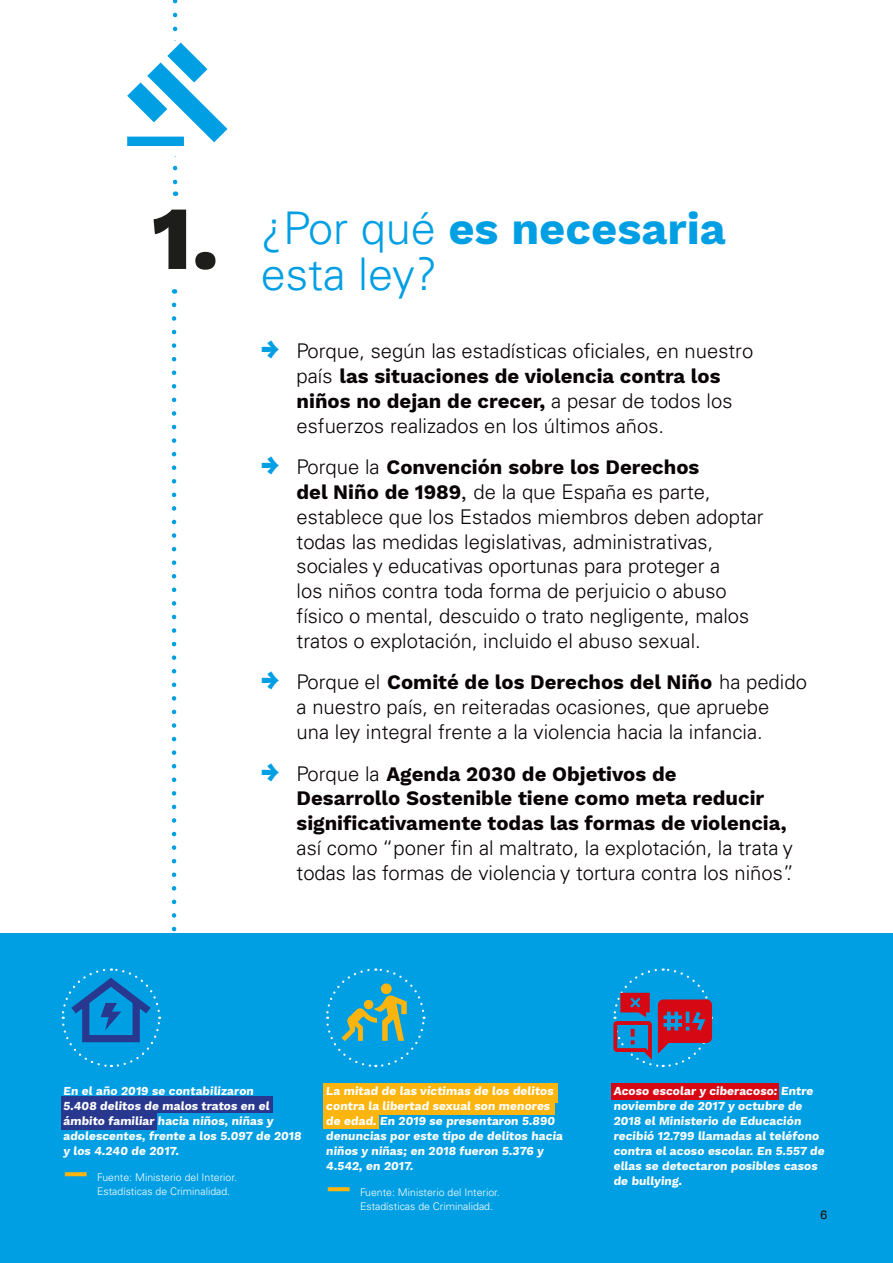
<style>
.page{position:relative;width:893px;height:1263px;background:#fff}
.page>*{position:absolute;margin:0;border:0;box-sizing:border-box;transform-origin:0 0}
.t1{font:700 45px "Work Sans";color:#009fe3}
.t2{font:300 45px "Univers LT Pro 45";color:#009fe3}
.t3{font:800 25.5px "Work Sans";color:#fcb50f}
.t4{font:300 20.25px/24.8px "Univers LT Pro 45";color:#0a0305}
.t5{font:700 20.25px/24.8px "Work Sans";color:#0a0305}
.t6{font:700 12px/15px "Work Sans";color:#fff}
.t7{font:300 12px "Univers LT Pro 45";color:#1d1d1b}
.t8{font:300 10.5px/13.5px "Univers LT Pro 45";color:#fff}
.s1{font-weight:800;font-size:90px;color:#1d1d1b}
.s2{font-family:"Univers LT Pro 45";font-weight:300}
.s3{font-family:"Work Sans";font-weight:800;font-size:25.5px;color:#009fe3}
.s4{font-weight:800;font-size:25.5px;color:#009fe3}
.s5{font-family:"Work Sans";font-weight:700}
.s6{font-family:"Work Sans";font-weight:400}
</style>
<div class="page">
<div style="left:0;top:934px;width:893px;height:329px;background:#009fe3"></div>
<svg style="left:172px;top:305px;width:4px;height:792px"></svg>
<div style="left:62px;top:1097px;width:211px;height:16px;background:#29388f"></div>
<div style="left:62px;top:1111px;width:95px;height:18px;background:#29388f"></div>
<div style="left:323px;top:1083px;width:235px;height:19px;background:#fcb50f"></div>
<div style="left:323px;top:1100px;width:231px;height:14px;background:#fcb50f"></div>
<div style="left:323px;top:1112px;width:56px;height:16px;background:#fcb50f"></div>
<svg style="left:127px;top:0;width:100px;height:196px"></svg>
<svg style="left:61px;top:968px;width:100px;height:100px"></svg>
<svg style="left:326px;top:968px;width:100px;height:100px"></svg>
<svg style="left:613px;top:968px;width:100px;height:100px"></svg>
<div style="left:611px;top:1084px;width:168px;height:16px;background:#d60814"></div>
<h1 class="t1" style="left:151px;top:202px;width:576px"><span class="s1">1.</span> <span class="s2">¿Por qué</span> es necesaria</h1>
<h1 class="t2" style="left:261px;top:247px;width:178px">esta ley?</h1>
<p class="t4" style="left:260px;top:339px;width:494px"><span class="s3">→</span> Porque, según las estadísticas oficiales, en nuestro</p>
<p class="t5" style="left:297px;top:365px;width:437px"><span class="s2">país</span> las situaciones de violencia contra los niños no dejan de crecer, <span class="s2">a pesar de todos los</span></p>
<p class="t4" style="left:297px;top:413px;width:369px">esfuerzos realizados en los últimos años.</p>
<p class="t5" style="left:260px;top:456px;width:440px"><span class="s4">→</span> <span class="s2">Porque la</span> Convención sobre los Derechos</p>
<p class="t4" style="left:297px;top:479px;width:469px"><span class="s5">del Niño de 1989</span><span class="s6">,</span> de la que España es parte, establece que los Estados miembros deben adoptar todas las medidas legislativas, administrativas, sociales y educativas oportunas para proteger a<br>los niños contra toda forma de perjuicio o abuso físico o mental, descuido o trato negligente, malos tratos o explotación, incluido el abuso sexual.</p>
<p class="t5" style="left:260px;top:671px;width:548px"><span class="s4">→</span> <span class="s2">Porque el</span> Comité de los Derechos del Niño <span class="s2">ha pedido</span></p>
<p class="t4" style="left:297px;top:694px;width:474px">a nuestro país, en reiteradas ocasiones, que apruebe una ley integral frente a la violencia hacia la infancia.</p>
<p class="t5" style="left:297px;top:762px;width:492px;text-indent:-36px"><span class="s4">→</span> <span class="s2">Porque la</span> Agenda 2030 de Objetivos de<br>Desarrollo Sostenible tiene como meta reducir significativamente todas las formas de violencia,</p>
<p class="t4" style="left:297px;top:835px;width:499px">así como “poner fin al maltrato, la explotación, la trata y todas las formas de violencia y tortura contra los niños”.</p>
<p class="t6" style="left:63px;top:1084px;width:241px">En el año 2019 se contabilizaron<br>5.408 delitos de malos tratos en el ámbito familiar hacia niños, niñas y adolescentes, frente a los 5.097 de 2018 y los 4.240 de 2017.</p>
<p class="t3" style="left:63px;top:1158px;width:27px">—</p>
<p class="t8" style="left:97px;top:1171px;width:141px">Fuente: Ministerio del Interior.<br>Estadísticas de Criminalidad.</p>
<p class="t6" style="left:326px;top:1084px;width:240px">La mitad de las víctimas de los delitos contra la libertad sexual son menores de edad. En 2019 se presentaron 5.890 denuncias por este tipo de delitos hacia niños y niñas; en 2018 fueron 5.376 y 4.542, en 2017.</p>
<p class="t3" style="left:326px;top:1173px;width:27px">—</p>
<p class="t8" style="left:360px;top:1186px;width:141px">Fuente: Ministerio del Interior.<br>Estadísticas de Criminalidad.</p>
<p class="t6" style="left:613px;top:1084px;width:214px">Acoso escolar y ciberacoso: Entre noviembre de 2017 y octubre de<br>2018 el Ministerio de Educación recibió 12.799 llamadas al teléfono contra el acoso escolar. En 5.557 de ellas se detectaron posibles casos de bullying.</p>
<p class="t7" style="left:820px;top:1207px;width:8px">6</p>
</div>
